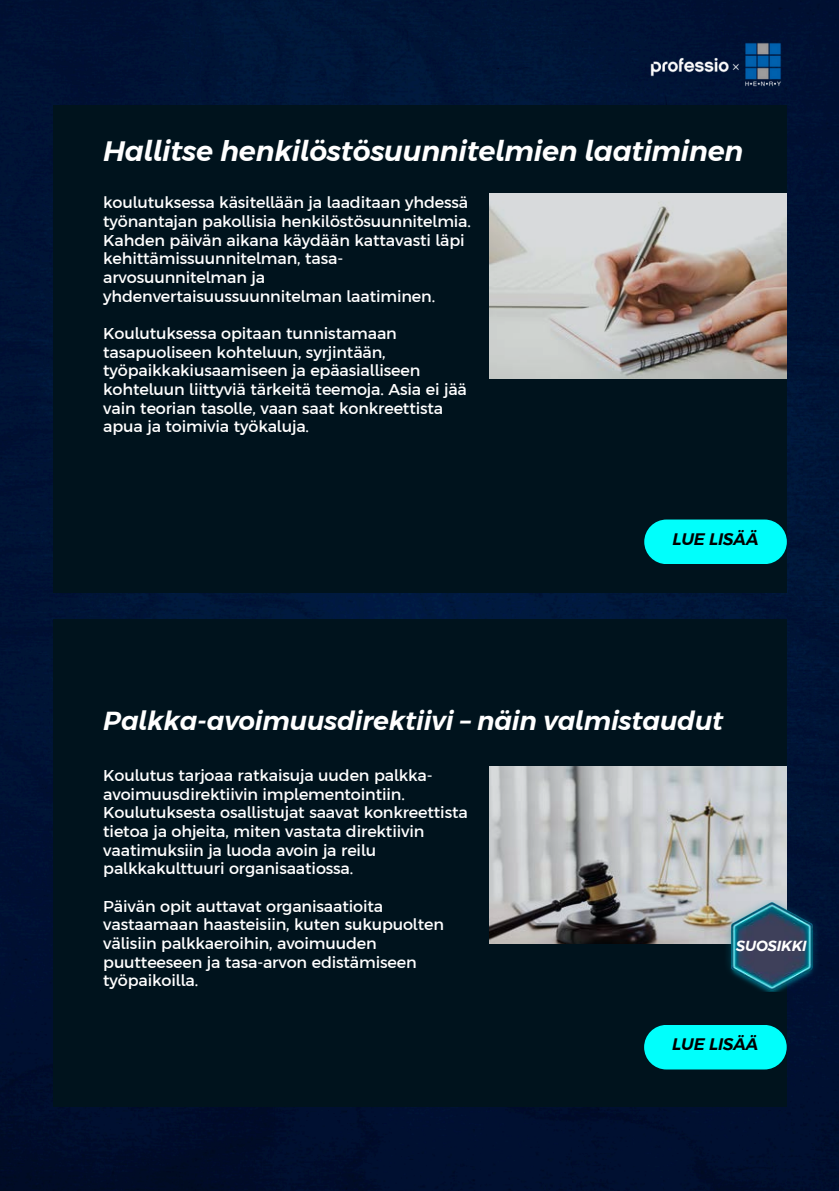
<style>
.page{position:relative;width:839px;height:1191px;background:#fff}
.page>*{position:absolute;margin:0;border:0;box-sizing:border-box;transform-origin:0 0}
.t1{font:italic 600 28px "Argentum Sans";letter-spacing:-.01em;color:#fff}
.t2{font:italic 600 26px "Argentum Sans";letter-spacing:-.01em;color:#fff}
.t3{font:italic 600 16.6px "Argentum Sans";letter-spacing:-.01em;color:#000}
.t4{font:16px/18.6px "Argentum Sans";letter-spacing:-.01em;color:#fff}
.t5{font:italic 600 14.6px "Argentum Sans";letter-spacing:-.01em;color:#fff}
</style>
<div class="page">
<img style="left:0;top:0;width:838px;height:1191px">
<div style="left:53px;top:619px;width:733px;height:488px;background:#00131d"></div>
<div style="left:644px;top:1025px;width:142px;height:45px;background:#00fffc;border-radius:22px"></div>
<div style="left:53px;top:105px;width:733px;height:488px;background:#00131d"></div>
<img style="left:489px;top:766px;width:297px;height:177px">
<img style="left:489px;top:194px;width:297px;height:184px">
<img style="left:723px;top:901px;width:97px;height:90px">
<div style="left:644px;top:520px;width:142px;height:44px;background:#00fffc;border-radius:22px"></div>
<img style="left:646px;top:34px;width:140px;height:61px">
<h2 class="t1" style="left:103px;top:134px;width:641px">Hallitse henkilöstösuunnitelmien laatiminen</h2>
<h3 class="t4" style="left:103px;top:193px;width:369px">koulutuksessa käsitellään ja laaditaan yhdessä työnantajan pakollisia henkilöstösuunnitelmia.<br>Kahden päivän aikana käydään kattavasti läpi kehittämissuunnitelman, tasa&shy;arvosuunnitelman ja yhdenvertaisuussuunnitelman laatiminen.</h3>
<p class="t4" style="left:103px;top:324px;width:365px">Koulutuksessa opitaan tunnistamaan tasapuoliseen kohteluun, syrjintään, työpaikkakiusaamiseen ja epäasialliseen kohteluun liittyviä tärkeitä teemoja. Asia ei jää vain teorian tasolle, vaan saat konkreettista apua ja toimivia työkaluja.</p>
<p class="t3" style="left:672px;top:530px;width:88px">LUE LISÄÄ</p>
<h3 class="t2" style="left:103px;top:706px;width:621px">Palkka-avoimuusdirektiivi – näin valmistaudut</h3>
<h1 class="t4" style="left:103px;top:766px;width:366px">Koulutus tarjoaa ratkaisuja uuden palkka&shy;avoimuusdirektiivin implementointiin.<br>Koulutuksesta osallistujat saavat konkreettista tietoa ja ohjeita, miten vastata direktiivin vaatimuksiin ja luoda avoin ja reilu palkkakulttuuri organisaatiossa.</h1>
<h3 class="t4" style="left:103px;top:897px;width:342px">Päivän opit auttavat organisaatioita vastaamaan haasteisiin, kuten sukupuolten välisiin palkkaeroihin, avoimuuden puutteeseen ja tasa-arvon edistämiseen työpaikoilla.</h3>
<h3 class="t5" style="left:736px;top:937px;width:72px">SUOSIKKI</h3>
<p class="t3" style="left:672px;top:1035px;width:88px">LUE LISÄÄ</p>
</div>
